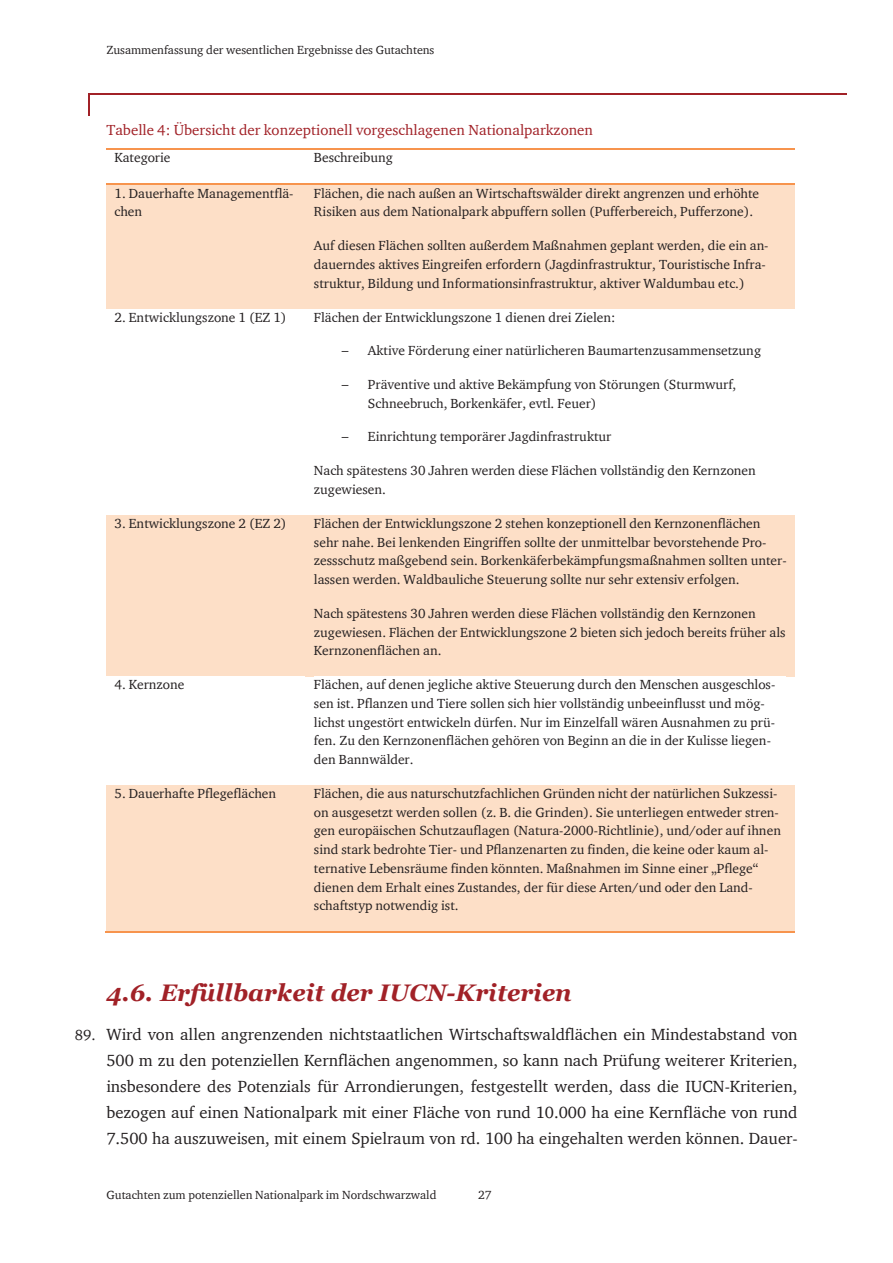
<style>
.page{position:relative;width:893px;height:1263px;background:#fff}
.page>*{position:absolute;margin:0;border:0;box-sizing:border-box;transform-origin:0 0}
.t1{font:italic 700 24px "Georgia";color:#a12127}
.t2{font:16.5px/26px "ITC Charter Com";color:#231f20;text-align:justify}
.t3{font:15px "ITC Charter Com";letter-spacing:.005em;color:#a12127}
.t4{font:13.5px/18.8px "ITC Charter Com";color:#231f20}
.t5{font:13.5px "Georgia";color:#231f20}
.t6{font:12px "ITC Charter Com";color:#231f20}
.s1{font-size:15px}
</style>
<div class="page">
<hr style="left:90px;top:94px;width:756px;height:1px;background:#a12127">
<svg style="left:89px;top:94px;width:1px;height:22px"></svg>
<hr style="left:106px;top:148px;width:200px;height:1px;background:#f7944d">
<hr style="left:307px;top:148px;width:488px;height:1px;background:#f7944d">
<div style="left:106px;top:185px;width:8px;height:52px;background:#fddfc7"></div>
<div style="left:298px;top:185px;width:8px;height:52px;background:#fddfc7"></div>
<div style="left:106px;top:237px;width:200px;height:72px;background:#fddfc7"></div>
<div style="left:114px;top:185px;width:184px;height:18px;background:#fddfc7"></div>
<div style="left:114px;top:203px;width:184px;height:34px;background:#fddfc7"></div>
<div style="left:306px;top:185px;width:8px;height:124px;background:#fddfc7"></div>
<div style="left:787px;top:185px;width:8px;height:124px;background:#fddfc7"></div>
<div style="left:314px;top:185px;width:473px;height:18px;background:#fddfc7"></div>
<div style="left:314px;top:203px;width:473px;height:34px;background:#fddfc7"></div>
<div style="left:314px;top:237px;width:473px;height:19px;background:#fddfc7"></div>
<div style="left:314px;top:256px;width:473px;height:19px;background:#fddfc7"></div>
<div style="left:314px;top:275px;width:473px;height:34px;background:#fddfc7"></div>
<hr style="left:106px;top:183px;width:200px;height:2px;background:#f7944d">
<hr style="left:307px;top:183px;width:488px;height:2px;background:#f7944d">
<div style="left:106px;top:515px;width:8px;height:33px;background:#fddfc7"></div>
<div style="left:298px;top:515px;width:8px;height:33px;background:#fddfc7"></div>
<div style="left:106px;top:548px;width:200px;height:128px;background:#fddfc7"></div>
<div style="left:114px;top:515px;width:184px;height:33px;background:#fddfc7"></div>
<div style="left:306px;top:515px;width:8px;height:161px;background:#fddfc7"></div>
<div style="left:787px;top:515px;width:8px;height:161px;background:#fddfc7"></div>
<div style="left:314px;top:515px;width:473px;height:19px;background:#fddfc7"></div>
<div style="left:314px;top:534px;width:473px;height:18px;background:#fddfc7"></div>
<div style="left:314px;top:552px;width:473px;height:19px;background:#fddfc7"></div>
<div style="left:314px;top:571px;width:473px;height:34px;background:#fddfc7"></div>
<div style="left:314px;top:605px;width:473px;height:19px;background:#fddfc7"></div>
<div style="left:314px;top:624px;width:473px;height:18px;background:#fddfc7"></div>
<div style="left:314px;top:642px;width:473px;height:34px;background:#fddfc7"></div>
<div style="left:106px;top:785px;width:8px;height:34px;background:#fddfc7"></div>
<div style="left:298px;top:785px;width:8px;height:34px;background:#fddfc7"></div>
<div style="left:106px;top:819px;width:200px;height:112px;background:#fddfc7"></div>
<div style="left:114px;top:785px;width:184px;height:34px;background:#fddfc7"></div>
<div style="left:306px;top:785px;width:8px;height:146px;background:#fddfc7"></div>
<div style="left:787px;top:785px;width:8px;height:146px;background:#fddfc7"></div>
<div style="left:314px;top:785px;width:473px;height:19px;background:#fddfc7"></div>
<div style="left:314px;top:804px;width:473px;height:18px;background:#fddfc7"></div>
<div style="left:314px;top:822px;width:473px;height:19px;background:#fddfc7"></div>
<div style="left:314px;top:841px;width:473px;height:19px;background:#fddfc7"></div>
<div style="left:314px;top:860px;width:473px;height:19px;background:#fddfc7"></div>
<div style="left:314px;top:879px;width:473px;height:18px;background:#fddfc7"></div>
<div style="left:314px;top:897px;width:473px;height:34px;background:#fddfc7"></div>
<hr style="left:105px;top:931px;width:201px;height:2px;background:#f7944d">
<hr style="left:306px;top:931px;width:489px;height:2px;background:#f7944d">
<p class="t6" style="left:106px;top:43px;width:330px">Zusammenfassung der wesentlichen Ergebnisse des Gutachtens</p>
<p class="t3" style="left:106px;top:121px;width:488px">Tabelle 4: Übersicht der konzeptionell vorgeschlagenen Nationalparkzonen</p>
<p class="t4" style="left:114px;top:148px;width:58px">Kategorie</p>
<p class="t4" style="left:314px;top:148px;width:81px">Beschreibung</p>
<p class="t4" style="left:114px;top:183px;width:181px">1. Dauerhafte Managementflä&shy;chen</p>
<p class="t4" style="left:314px;top:183px;width:447px">Flächen, die nach außen an Wirtschaftswälder direkt angrenzen und erhöhte<br>Risiken aus dem Nationalpark abpuffern sollen (Pufferbereich, Pufferzone).</p>
<p class="t4" style="left:314px;top:236px;width:456px">Auf diesen Flächen sollten außerdem Maßnahmen geplant werden, die ein an&shy;dauerndes aktives Eingreifen erfordern (Jagdinfrastruktur, Touristische Infra&shy;struktur, Bildung und Informationsinfrastruktur, aktiver Waldumbau etc.)</p>
<p class="t4" style="left:114px;top:307px;width:174px">2. Entwicklungszone 1 (EZ 1)</p>
<p class="t4" style="left:314px;top:307px;width:303px">Flächen der Entwicklungszone 1 dienen drei Zielen:</p>
<p class="t5" style="left:341px;top:342px;width:10px">−</p>
<p class="t4" style="left:368px;top:341px;width:395px">Aktive Förderung einer natürlicheren Baumartenzusammensetzung</p>
<p class="t5" style="left:341px;top:376px;width:10px">−</p>
<p class="t4" style="left:368px;top:375px;width:370px">Präventive und aktive Bekämpfung von Störungen (Sturmwurf,<br>Schneebruch, Borkenkäfer, evtl. Feuer)</p>
<p class="t5" style="left:341px;top:429px;width:10px">−</p>
<p class="t4" style="left:368px;top:427px;width:245px">Einrichtung temporärer Jagdinfrastruktur</p>
<p class="t4" style="left:314px;top:461px;width:443px">Nach spätestens 30 Jahren werden diese Flächen vollständig den Kernzonen zugewiesen.</p>
<p class="t4" style="left:114px;top:514px;width:174px">3. Entwicklungszone 2 (EZ 2)</p>
<p class="t4" style="left:314px;top:514px;width:474px">Flächen der Entwicklungszone 2 stehen konzeptionell den Kernzonenflächen sehr nahe. Bei lenkenden Eingriffen sollte der unmittelbar bevorstehende Pro&shy;zessschutz maßgebend sein. Borkenkäferbekämpfungsmaßnahmen sollten unter&shy;lassen werden. Waldbauliche Steuerung sollte nur sehr extensiv erfolgen.</p>
<p class="t4" style="left:314px;top:604px;width:473px">Nach spätestens 30 Jahren werden diese Flächen vollständig den Kernzonen zugewiesen. Flächen der Entwicklungszone 2 bieten sich jedoch bereits früher als<br>Kernzonenflächen an.</p>
<p class="t4" style="left:114px;top:675px;width:71px">4. Kernzone</p>
<p class="t4" style="left:314px;top:675px;width:463px">Flächen, auf denen jegliche aktive Steuerung durch den Menschen ausgeschlos&shy;sen ist. Pflanzen und Tiere sollen sich hier vollständig unbeeinflusst und mög&shy;lichst ungestört entwickeln dürfen. Nur im Einzelfall wären Ausnahmen zu prü&shy;fen. Zu den Kernzonenflächen gehören von Beginn an die in der Kulisse liegen&shy;den Bannwälder.</p>
<p class="t4" style="left:114px;top:784px;width:163px">5. Dauerhafte Pflegeflächen</p>
<p class="t4" style="left:314px;top:784px;width:469px">Flächen, die aus naturschutzfachlichen Gründen nicht der natürlichen Sukzessi&shy;on ausgesetzt werden sollen (z. B. die Grinden). Sie unterliegen entweder stren&shy;gen europäischen Schutzauflagen (Natura-2000-Richtlinie), und/oder auf ihnen sind stark bedrohte Tier- und Pflanzenarten zu finden, die keine oder kaum al&shy;ternative Lebensräume finden könnten. Maßnahmen im Sinne einer „Pflege“ dienen dem Erhalt eines Zustandes, der für diese Arten/und oder den Land&shy;schaftstyp notwendig ist.</p>
<h1 class="t1" style="left:106px;top:977px;width:467px">4.6. Erfüllbarkeit der IUCN-Kriterien</h1>
<p class="t2" style="left:106px;top:1021px;width:693px;text-indent:-31px"><span class="s1">89.</span> Wird von allen angrenzenden nichtstaatlichen Wirtschaftswaldflächen ein Mindestabstand von 500 m zu den potenziellen Kernflächen angenommen, so kann nach Prüfung weiterer Kriterien, insbesondere des Potenzials für Arrondierungen, festgestellt werden, dass die IUCN-Kriterien, bezogen auf einen Nationalpark mit einer Fläche von rund 10.000 ha eine Kernfläche von rund 7.500 ha auszuweisen, mit einem Spielraum von rd. 100 ha eingehalten werden können. Dauer-</p>
<p class="t6" style="left:106px;top:1188px;width:332px">Gutachten zum potenziellen Nationalpark im Nordschwarzwald</p>
<p class="t6" style="left:478px;top:1188px;width:15px">27</p>
</div>
